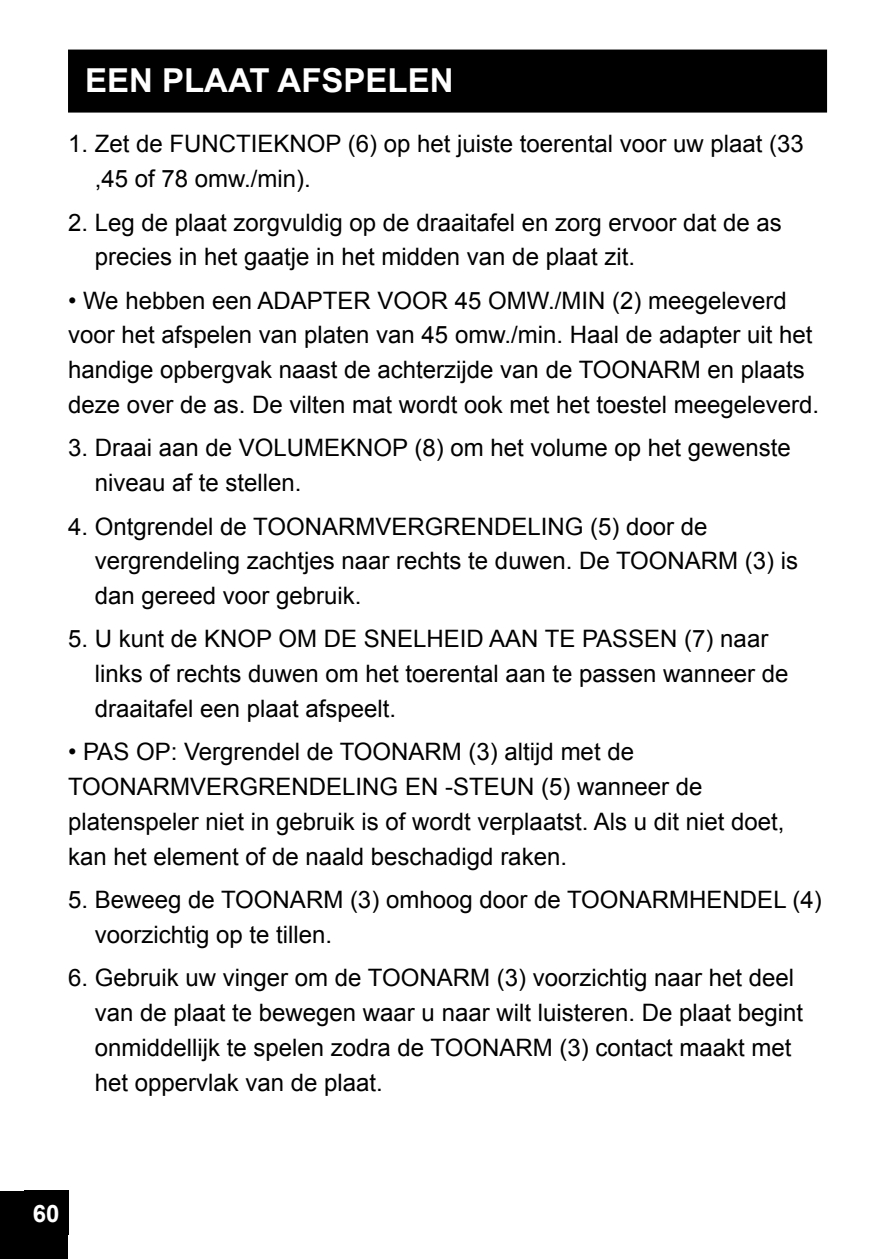
<style>
.page{position:relative;width:893px;height:1259px;background:#fff}
.page>*{position:absolute;margin:0;border:0;box-sizing:border-box;transform-origin:0 0}
.t1{font:700 33px "Arial";color:#fff}
.t2{font:24px/34.8px "Arial";color:#000}
.t3{font:700 24px "Arial";color:#fff}
</style>
<div class="page">
<div style="left:0;top:1191px;width:68px;height:68px;background:#000"></div>
<div style="left:68px;top:50px;width:759px;height:63px;background:#000"></div>
<h1 class="t1" style="left:85px;top:68px;width:370px">EEN PLAAT AFSPELEN</h1>
<p class="t2" style="left:95px;top:127px;width:711px;text-indent:-27px">1. Zet de FUNCTIEKNOP (6) op het juiste toerental voor uw plaat (33 ,45 of 78 omw./min).</p>
<p class="t2" style="left:95px;top:205px;width:689px;text-indent:-27px">2. Leg de plaat zorgvuldig op de draaitafel en zorg ervoor dat de as precies in het gaatje in het midden van de plaat zit.</p>
<p class="t2" style="left:68px;top:285px;width:753px">• We hebben een ADAPTER VOOR 45 OMW./MIN (2) meegeleverd voor het afspelen van platen van 45 omw./min. Haal de adapter uit het handige opbergvak naast de achterzijde van de TOONARM en plaats deze over de as. De vilten mat wordt ook met het toestel meegeleverd.</p>
<p class="t2" style="left:95px;top:431px;width:697px;text-indent:-27px">3. Draai aan de VOLUMEKNOP (8) om het volume op het gewenste niveau af te stellen.</p>
<p class="t2" style="left:95px;top:509px;width:705px;text-indent:-27px">4. Ontgrendel de TOONARMVERGRENDELING (5) door de vergrendeling zachtjes naar rechts te duwen. De TOONARM (3) is dan gereed voor gebruik.</p>
<p class="t2" style="left:95px;top:622px;width:695px;text-indent:-27px">5. U kunt de KNOP OM DE SNELHEID AAN TE PASSEN (7) naar links of rechts duwen om het toerental aan te passen wanneer de draaitafel een plaat afspeelt.</p>
<p class="t2" style="left:68px;top:737px;width:718px">• PAS OP: Vergrendel de TOONARM (3) altijd met de TOONARMVERGRENDELING EN -STEUN (5) wanneer de platenspeler niet in gebruik is of wordt verplaatst. Als u dit niet doet, kan het element of de naald beschadigd raken.</p>
<p class="t2" style="left:95px;top:882px;width:729px;text-indent:-27px">5. Beweeg de TOONARM (3) omhoog door de TOONARMHENDEL (4) voorzichtig op te tillen.</p>
<p class="t2" style="left:95px;top:960px;width:710px;text-indent:-27px">6. Gebruik uw vinger om de TOONARM (3) voorzichtig naar het deel van de plaat te bewegen waar u naar wilt luisteren. De plaat begint onmiddellijk te spelen zodra de TOONARM (3) contact maakt met het oppervlak van de plaat.</p>
<p class="t3" style="left:33px;top:1204px;width:28px">60</p>
</div>
